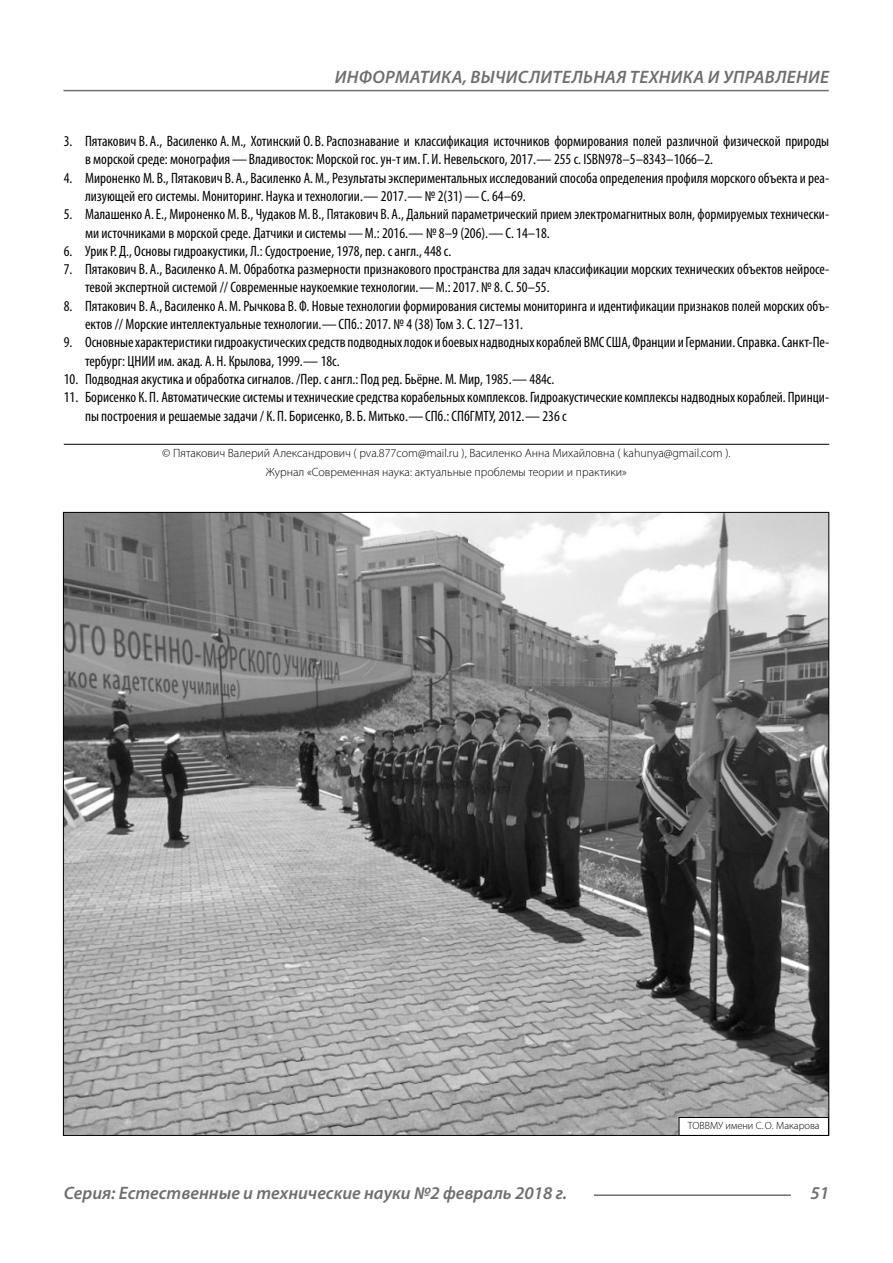
<style>
.page{position:relative;width:893px;height:1263px;background:#fff}
.page>*{position:absolute;margin:0;border:0;box-sizing:border-box;transform-origin:0 0}
.t1{font:italic 600 18px "Myriad Pro";letter-spacing:.005em;color:#6e6e6e}
.t2{font:condensed 15px/18.3px "Myriad Pro";color:#000}
.Copy{font:300 12px/18.3px "Myriad Pro";color:#000;text-align:center}
.Author-doc{font:300 10.5px "Myriad Pro";color:#000}
</style>
<div class="page">
<hr style="left:63px;top:90px;width:766px;height:1px;background:#6e6e6e">
<hr style="left:594px;top:1194px;width:197px;height:2px;background:#6e6e6e">
<hr style="left:64px;top:444px;width:765px;height:1px;background:#000">
<img style="left:65px;top:514px;width:762px;height:620px">
<div style="left:679px;top:1117px;width:149px;height:18px;background:#fff"></div>
<div style="left:679px;top:1117px;width:150px;height:19px;border:1px solid #000"></div>
<p class="t1" style="left:335px;top:66px;width:496px">ИНФОРМАТИКА, ВЫЧИСЛИТЕЛЬНАЯ ТЕХНИКА И УПРАВЛЕНИЕ</p>
<p class="t2" style="left:85px;top:132px;width:746px;text-indent:-21px">3. Пятакович В. А., Василенко А.М., Хотинский О. В. Распознавание и классификация источников формирования полей различной физической природы в морской среде: монография—Владивосток: Морской гос. ун-т им. Г. И. Невельского, 2017.— 255 с. ISBN978–5–8343–1066–2.</p>
<p class="t2" style="left:85px;top:168px;width:746px;text-indent:-21px">4. Мироненко М. В., Пятакович В. А., Василенко А.М., Результаты экспериментальных исследований способа определения профиля морского объекта и реа&shy;лизующей его системы. Мониторинг. Наука и технологии.— 2017.— № 2(31)—С. 64–69.</p>
<p class="t2" style="left:85px;top:205px;width:746px;text-indent:-21px">5. Малашенко А.Е., Мироненко М. В., Чудаков М. В., Пятакович В. А., Дальний параметрический прием электромагнитных волн, формируемых технически&shy;ми источниками в морской среде. Датчики и системы—М.: 2016.— № 8–9 (206).—С. 14–18.</p>
<p class="t2" style="left:64px;top:242px;width:389px">6. Урик P. Д., Основы гидроакустики, Л.: Судостроение, 1978, пер. с англ., 448 с.</p>
<p class="t2" style="left:85px;top:260px;width:746px;text-indent:-21px">7. Пятакович В. А., Василенко А.М. Обработка размерности признакового пространства для задач классификации морских технических объектов нейросе&shy;тевой экспертной системой // Современные наукоемкие технологии.—М.: 2017. № 8. С. 50–55.</p>
<p class="t2" style="left:85px;top:296px;width:746px;text-indent:-21px">8. Пятакович В. А., Василенко А.М. Рычкова В.Ф. Новые технологии формирования системы мониторинга и идентификации признаков полей морских объ&shy;ектов // Морские интеллектуальные технологии.—СПб.: 2017. № 4 (38) Том 3. С. 127–131.</p>
<p class="t2" style="left:85px;top:333px;width:746px;text-indent:-21px">9. Основные характеристики гидроакустических средств подводных лодок и боевых надводных кораблей ВМС США, Франции и Германии. Справка. Санкт-Пе&shy;тербург: ЦНИИ им. акад. А. Н. Крылова, 1999.— 18с.</p>
<p class="t2" style="left:64px;top:370px;width:492px">10. Подводная акустика и обработка сигналов. /Пер. с англ.: Под ред. Бьёрне. М. Мир, 1985.— 484с.</p>
<p class="t2" style="left:85px;top:388px;width:746px;text-indent:-21px">11. Борисенко К. П. Автоматические системы и технические средства корабельных комплексов. Гидроакустические комплексы надводных кораблей. Принци&shy;пы построения и решаемые задачи / К. П. Борисенко, В. Б. Митько.—СПб.: СПбГМТУ, 2012.— 236 с</p>
<p class="Copy" style="left:162px;top:444px;width:570px">© Пятакович Валерий Александрович ( pva.877com@mail.ru ), Василенко Анна Михайловна ( kahunya@gmail.com ).<br>Журнал «Современная наука: актуальные проблемы теории и практики»</p>
<p class="Author-doc" style="left:688px;top:1119px;width:133px">ТОВВМУ имени С.О. Макарова</p>
<p class="t1" style="left:64px;top:1182px;width:505px">Серия: Естественные и технические науки №2 февраль 2018 г.</p>
<p class="t1" style="left:810px;top:1182px;width:20px">51</p>
</div>
